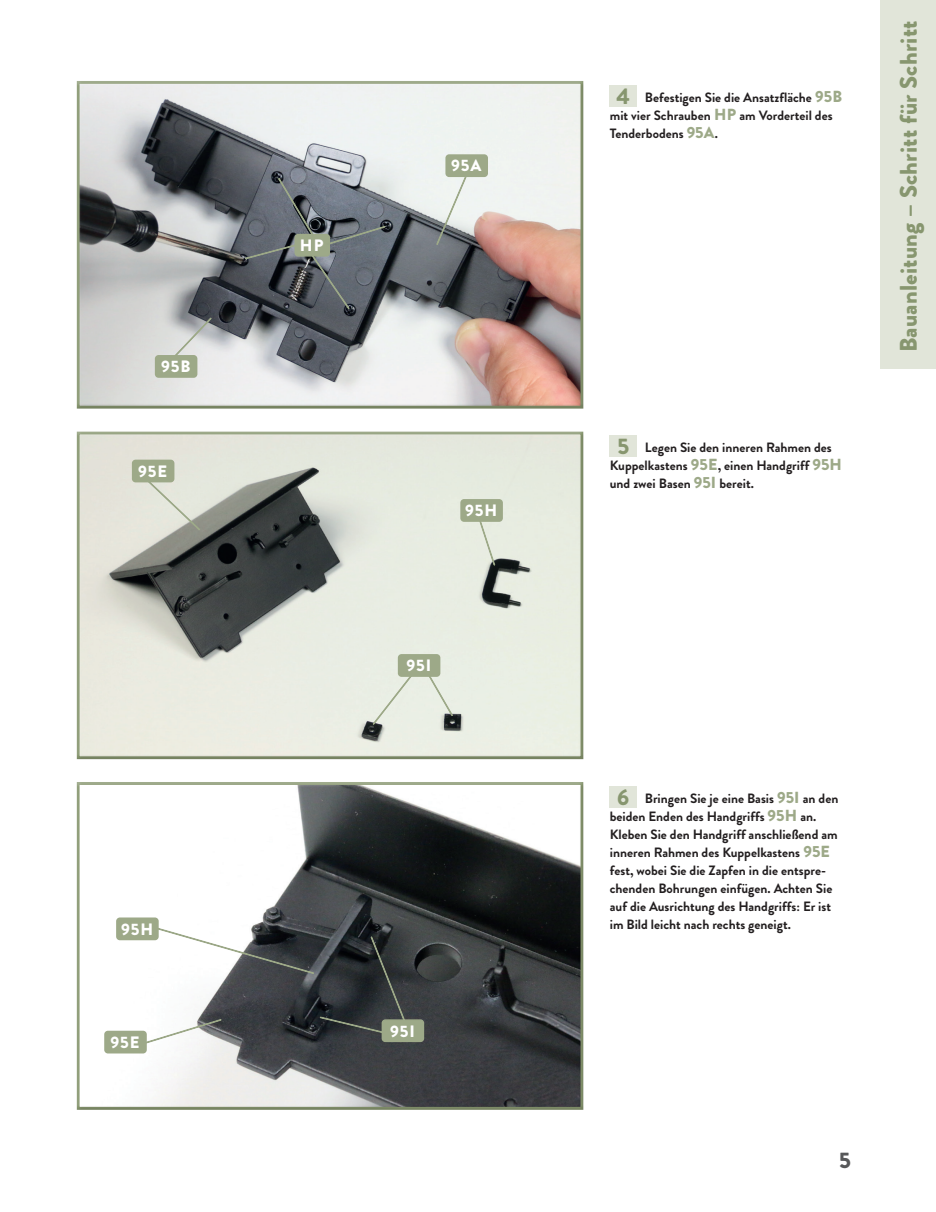
<style>
.page{position:relative;width:936px;height:1212px;background:#fff}
.page>*{position:absolute;margin:0;border:0;box-sizing:border-box;transform-origin:0 0}
.t1{font:900 24px "Brandon Grotesque";letter-spacing:.01em;color:#87966f}
.t2{font:900 22.5px "Brandon Grotesque";color:#57585a}
.t3{font:900 16.5px "Brandon Grotesque";letter-spacing:.055em;color:#fff}
.t4{font:700 13.5px/18px "Brandon Grotesque";color:#231f20}
.s1{font-weight:900;font-size:22.5px;color:#87966f}
.s2{font-weight:900;font-size:16.05px;color:#9da988}
</style>
<div class="page">
<div style="left:880px;top:0;width:55px;height:369px;background:#e1e5d9"></div>
<div style="left:609px;top:85px;width:27px;height:21px;background:#e1e5d9"></div>
<div style="left:76px;top:80px;width:509px;height:329px;background:#231f20;opacity:.15"></div>
<div style="left:609px;top:436px;width:27px;height:21px;background:#e1e5d9"></div>
<div style="left:76px;top:431px;width:509px;height:329px;background:#231f20;opacity:.15"></div>
<div style="left:609px;top:786px;width:27px;height:21px;background:#e1e5d9"></div>
<div style="left:76px;top:781px;width:509px;height:329px;background:#231f20;opacity:.15"></div>
<svg style="left:167px;top:314px;width:47px;height:50px"></svg>
<div style="left:156px;top:356px;width:41px;height:21px;background:#9da988;border-radius:3px"></div>
<div style="left:155px;top:355px;width:42px;height:23px;border:2px solid #9da988;border-radius:3px"></div>
<svg style="left:474px;top:522px;width:24px;height:47px"></svg>
<div style="left:461px;top:500px;width:41px;height:21px;background:#9da988;border-radius:3px"></div>
<div style="left:460px;top:499px;width:43px;height:23px;border:2px solid #9da988;border-radius:3px"></div>
<svg style="left:143px;top:476px;width:60px;height:57px"></svg>
<div style="left:133px;top:460px;width:41px;height:22px;background:#9da988;border-radius:3px"></div>
<div style="left:132px;top:460px;width:42px;height:22px;border:2px solid #9da988;border-radius:3px"></div>
<svg style="left:434px;top:168px;width:37px;height:80px"></svg>
<div style="left:446px;top:155px;width:41px;height:21px;background:#9da988;border-radius:3px"></div>
<div style="left:445px;top:154px;width:43px;height:23px;border:2px solid #9da988;border-radius:3px"></div>
<svg style="left:243px;top:175px;width:145px;height:137px"></svg>
<svg style="left:370px;top:666px;width:50px;height:62px"></svg>
<div style="left:398px;top:655px;width:41px;height:21px;background:#9da988;border-radius:3px"></div>
<div style="left:398px;top:654px;width:42px;height:23px;border:2px solid #9da988;border-radius:3px"></div>
<svg style="left:427px;top:673px;width:29px;height:46px"></svg>
<div style="left:117px;top:918px;width:41px;height:21px;background:#9da988;border-radius:3px"></div>
<div style="left:116px;top:917px;width:43px;height:23px;border:2px solid #9da988;border-radius:3px"></div>
<div style="left:105px;top:1031px;width:41px;height:22px;background:#9da988;border-radius:3px"></div>
<div style="left:104px;top:1031px;width:43px;height:22px;border:2px solid #9da988;border-radius:3px"></div>
<svg style="left:129px;top:919px;width:284px;height:130px"></svg>
<div style="left:382px;top:1020px;width:41px;height:21px;background:#9da988;border-radius:3px"></div>
<div style="left:381px;top:1019px;width:43px;height:23px;border:2px solid #9da988;border-radius:3px"></div>
<p class="t3" style="left:161px;top:355px;width:31px">95B</p>
<p class="t3" style="left:138px;top:459px;width:30px">95E</p>
<p class="t3" style="left:121px;top:917px;width:34px">95H</p>
<p class="t3" style="left:111px;top:1030px;width:30px">95E</p>
<p class="t3" style="left:300px;top:234px;width:25px">HP</p>
<p class="t3" style="left:451px;top:154px;width:32px">95A</p>
<p class="t3" style="left:465px;top:499px;width:34px">95H</p>
<p class="t3" style="left:406px;top:654px;width:26px">95I</p>
<p class="t3" style="left:390px;top:1019px;width:26px">95I</p>
<p class="t4" style="left:609px;top:88px;width:234px;text-indent:7px"><span class="s1">4</span> Befestigen Sie die Ansatzfläche <span class="s2">95B </span>mit vier Schrauben <span class="s2">HP</span> am Vorderteil des<br>Tenderbodens <span class="s2">95A</span>.</p>
<p class="t4" style="left:609px;top:439px;width:234px;text-indent:8px"><span class="s1">5</span> Legen Sie den inneren Rahmen des<br>Kuppelkastens <span class="s2">95E</span>, einen Handgriff <span class="s2">95H </span>und zwei Basen <span class="s2">95I</span> bereit.</p>
<h1 class="t1" style="left:891px;top:352px;width:333px;rotate:-90deg">Bauanleitung – Schritt für Schritt</h1>
<p class="t4" style="left:609px;top:789px;width:230px;text-indent:7px"><span class="s1">6</span> Bringen Sie je eine Basis <span class="s2">95I</span> an den beiden Enden des Handgriffs <span class="s2">95H</span> an.<br>Kleben Sie den Handgriff anschließend am inneren Rahmen des Kuppelkastens <span class="s2">95E </span>fest, wobei Sie die Zapfen in die entspre&shy;chenden Bohrungen einfügen. Achten Sie auf die Ausrichtung des Handgriffs: Er ist im Bild leicht nach rechts geneigt.</p>
<h2 class="t2" style="left:839px;top:1144px;width:13px">5</h2>
</div>
